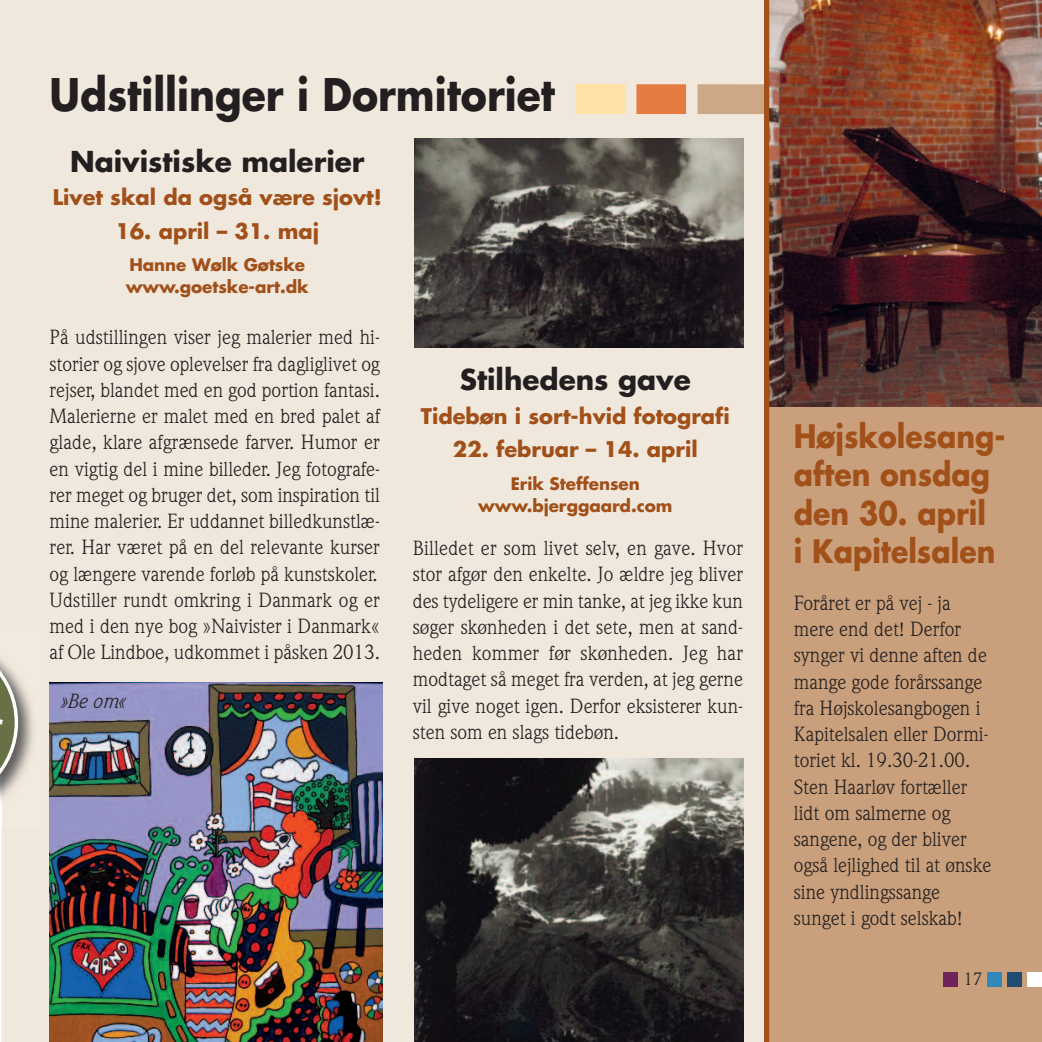
<style>
.page{position:relative;width:1042px;height:1042px;background:#fff}
.page>*{position:absolute;margin:0;border:0;box-sizing:border-box;transform-origin:0 0}
.t1{font:700 43.75px "Futura";color:#231f20;scale:.9 1}
.t2{font:700 31.5px/38.5px "Futura";color:#a15019;scale:.9 1}
.t3{font:700 28px "Futura";color:#231f20}
.t4{font:700 21px "Futura";color:#a15019}
.t5{font:20.12px/26.2px "Weidemann";color:#231f20;text-align:justify}
.t6{font:italic 20.12px "Weidemann";color:#231f20}
.t7{font:17.5px "Weidemann";color:#231f20}
.t8{font:700 16.8px/21.9px "Futura";letter-spacing:-.005em;color:#a15019;text-align:center}
</style>
<div class="page">
<div style="left:0;top:0;width:768px;height:1042px;background:#f1e8dd"></div>
<div style="left:766px;top:0;width:276px;height:1042px;background:#c9a07b"></div>
<div style="left:943px;top:972px;width:14px;height:15px;background:#71245c"></div>
<div style="left:987px;top:972px;width:15px;height:15px;background:#3287bb"></div>
<div style="left:1007px;top:972px;width:15px;height:15px;background:#204d72"></div>
<div style="left:1027px;top:972px;width:15px;height:15px;background:#fff"></div>
<img style="left:50px;top:683px;width:332px;height:359px">
<img style="left:414px;top:139px;width:329px;height:208px">
<img style="left:415px;top:758px;width:328px;height:284px">
<div style="left:576px;top:84px;width:49px;height:30px;background:#ffe1a5"></div>
<div style="left:636px;top:84px;width:50px;height:30px;background:#e57a42"></div>
<div style="left:697px;top:84px;width:318px;height:30px;background:#cda886"></div>
<img style="left:18px;top:679px;width:15px;height:101px">
<svg style="left:0;top:659px;width:18px;height:383px"></svg>
<img style="left:769px;top:0;width:273px;height:407px">
<div style="left:764px;top:0;width:5px;height:1042px;background:#a15019"></div>
<h1 class="t1" style="left:50px;top:74px;width:563px">Udstillinger i Dormitoriet</h1>
<h3 class="t3" style="left:70px;top:149px;width:296px">Naivistiske malerier</h3>
<p class="t4" style="left:53px;top:188px;width:330px">Livet skal da også være sjovt!</p>
<p class="t4" style="left:115px;top:221px;width:205px">16. april – 31. maj</p>
<p class="t8" style="left:126px;top:256px;width:184px;text-align:left">Hanne Wølk Gøtske www.goetske-art.dk</p>
<p class="t5" style="left:50px;top:326px;width:332px">På udstillingen viser jeg malerier med hi&shy;storier og sjove oplevelser fra dagliglivet og rejser, blandet med en god portion fantasi.<br>Malerierne er malet med en bred palet af glade, klare afgrænsede farver. Humor er en vigtig del i mine billeder. Jeg fotografe&shy;rer meget og bruger det, som inspiration til mine malerier. Er uddannet billedkunstlæ&shy;rer. Har været på en del relevante kurser og længere varende forløb på kunstskoler.<br>Udstiller rundt omkring i Danmark og er med i den nye bog »Naivister i Danmark« af Ole Lindboe, udkommet i påsken 2013.</p>
<p class="t6" style="left:60px;top:693px;width:67px">»Be om«</p>
<h3 class="t3" style="left:460px;top:367px;width:232px">Stilhedens gave</h3>
<p class="t4" style="left:421px;top:406px;width:310px">Tidebøn i sort-hvid fotografi</p>
<p class="t4" style="left:453px;top:439px;width:246px">22. februar – 14. april</p>
<p class="t8" style="left:478px;top:474px;width:196px">Erik Steffensen www.bjerggaard.com</p>
<p class="t5" style="left:413px;top:537px;width:332px">Billedet er som livet selv, en gave. Hvor stor afgør den enkelte. Jo ældre jeg bliver des tydeligere er min tanke, at jeg ikke kun søger skønheden i det sete, men at sand&shy;heden kommer før skønheden. Jeg har modtaget så meget fra verden, at jeg gerne vil give noget igen. Derfor eksisterer kun&shy;sten som en slags tidebøn.</p>
<h2 class="t2" style="left:794px;top:420px;width:237px">Højskolesang&shy;aften onsdag den 30. april<br>i Kapitelsalen</h2>
<p class="t5" style="left:794px;top:591px;width:199px;text-align:left">Foråret er på vej - ja mere end det! Derfor synger vi denne aften de mange gode forårssange fra Højskolesangbogen i<br>Kapitelsalen eller Dormi&shy;toriet kl. 19.30-21.00.<br>Sten Haarløv fortæller lidt om salmerne og sangene, og der bliver også lejlighed til at ønske sine yndlingssange sunget i godt selskab!</p>
<p class="t7" style="left:964px;top:972px;width:20px">17</p>
</div>
